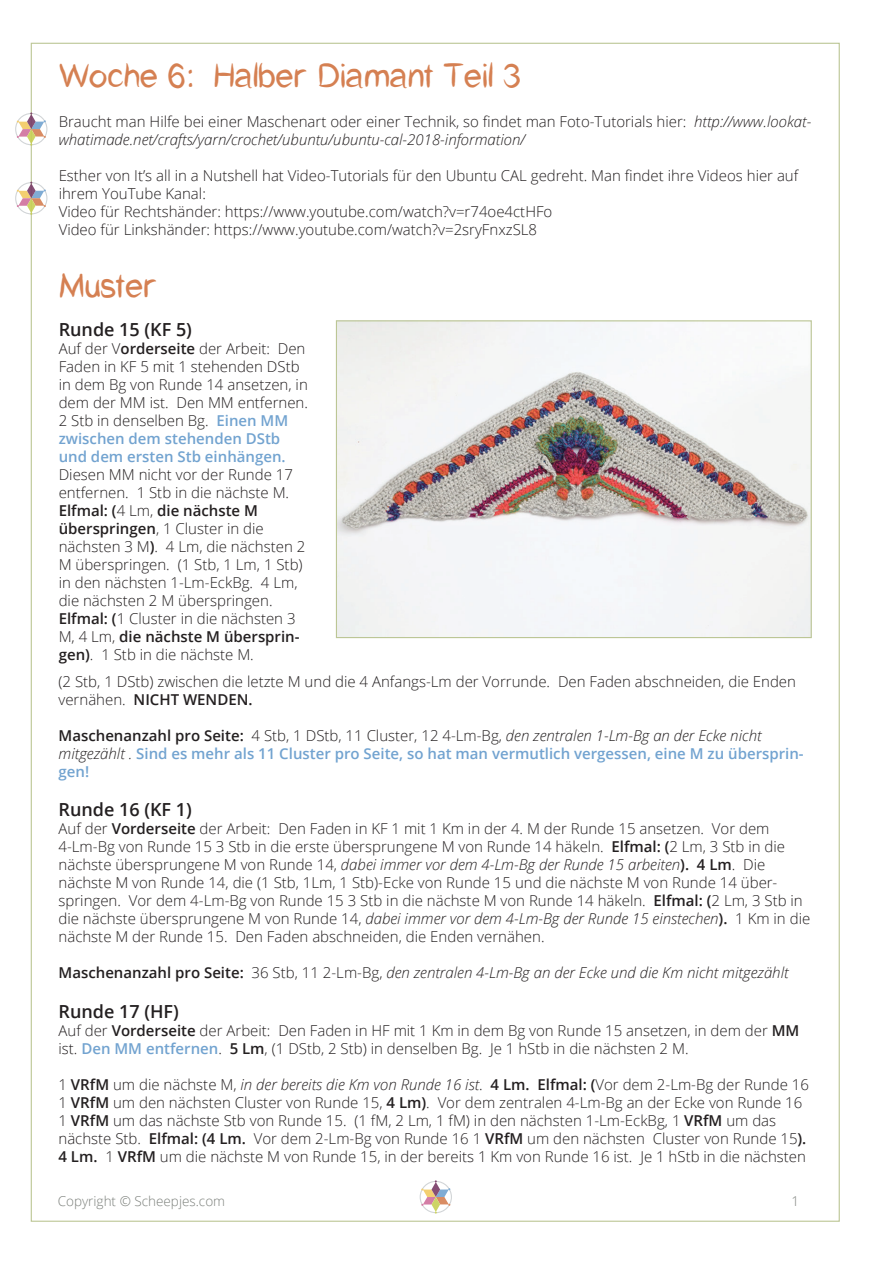
<style>
.page{position:relative;width:893px;height:1263px;background:#fff}
.page>*{position:absolute;margin:0;border:0;box-sizing:border-box;transform-origin:0 0}
.t1{font:33px "Cat Cafe";color:#d58052}
.t2{font:600 18px "Open Sans";color:#231f20}
.t3{font:300 15px/18px "Open Sans";color:#231f20}
.t4{font:italic 300 15px/18px "Open Sans";color:#231f20}
.t5{font:600 15px/18px "Open Sans";color:#72a3d0}
.t6{font:300 13.5px "Open Sans";color:#7c807b}
.s1{font-style:normal}
.s2{font-weight:600}
.s3{font-weight:600;color:#72a3d0}
.s4{color:#231f20}
.s5{font-weight:300;color:#231f20}
.s6{font-weight:300;font-style:italic;color:#231f20}
.s7{font-style:italic}
.s8{font-weight:600;font-style:normal}
</style>
<div class="page">
<div style="left:420px;top:1181px;width:32px;height:32px;border:1px solid #7e878d;border-radius:50%"></div>
<svg style="left:421px;top:1180px;width:29px;height:33px"></svg>
<div style="left:15px;top:113px;width:32px;height:32px;border:1px solid #7e878d;border-radius:50%"></div>
<svg style="left:17px;top:112px;width:29px;height:34px"></svg>
<div style="left:15px;top:182px;width:32px;height:32px;border:1px solid #7e878d;border-radius:50%"></div>
<svg style="left:17px;top:182px;width:29px;height:33px"></svg>
<img style="left:338px;top:322px;width:472px;height:314px">
<div style="left:336px;top:320px;width:476px;height:318px;border:1px solid #bcc695"></div>
<h1 class="t1" style="left:59px;top:58px;width:463px">Woche 6: Halber Diamant Teil 3</h1>
<p class="t4" style="left:59px;top:112px;width:754px"><span class="s1">Braucht man Hilfe bei einer Maschenart oder einer Technik, so findet man Foto-Tutorials hier:</span> http://www.lookat&shy;whatimade.net/crafts/yarn/crochet/ubuntu/ubuntu-cal-2018-information/</p>
<p class="t3" style="left:59px;top:166px;width:741px">Esther von It’s all in a Nutshell hat Video-Tutorials für den Ubuntu CAL gedreht. Man findet ihre Videos hier auf ihrem YouTube Kanal:<br>Video für Rechtshänder: https://www.youtube.com/watch?v=r74oe4ctHFo<br>Video für Linkshänder: https://www.youtube.com/watch?v=2sryFnxzSL8</p>
<h1 class="t1" style="left:59px;top:267px;width:100px">Muster</h1>
<p class="t2" style="left:59px;top:317px;width:135px">Runde 15 (KF 5)</p>
<p class="t3" style="left:59px;top:339px;width:251px">Auf der V<span class="s2">orderseite</span> der Arbeit: Den<br>Faden in KF 5 mit 1 stehenden DStb in dem Bg von Runde 14 ansetzen, in dem der MM ist. Den MM entfernen.<br>2 Stb in denselben Bg. <span class="s3">Einen MM zwischen dem stehenden DStb und dem ersten Stb einhängen.</span></p>
<p class="t3" style="left:59px;top:465px;width:248px">Diesen MM nicht vor der Runde 17 entfernen. 1 Stb in die nächste M.<br><span class="s2">Elfmal: (</span>4 Lm, <span class="s2">die nächste M überspringen</span>, 1 Cluster in die nächsten 3 M<span class="s2">)</span>. 4 Lm, die nächsten 2<br>M überspringen. (1 Stb, 1 Lm, 1 Stb) in den nächsten 1-Lm-EckBg. 4 Lm, die nächsten 2 M überspringen.<br><span class="s2">Elfmal: (</span>1 Cluster in die nächsten 3<br>M, 4 Lm, <span class="s2">die nächste M übersprin&shy;gen)</span>. 1 Stb in die nächste M.</p>
<p class="t3" style="left:59px;top:672px;width:739px">(2 Stb, 1 DStb) zwischen die letzte M und die 4 Anfangs-Lm der Vorrunde. Den Faden abschneiden, die Enden vernähen. <span class="s2">NICHT WENDEN.</span></p>
<p class="t5" style="left:59px;top:726px;width:747px"><span class="s4">Maschenanzahl pro Seite:</span> <span class="s5">4 Stb, 1 DStb, 11 Cluster, 12 4-Lm-Bg,</span> <span class="s6">den zentralen 1-Lm-Bg an der Ecke nicht mitgezählt .</span> Sind es mehr als 11 Cluster pro Seite, so hat man vermutlich vergessen, eine M zu übersprin&shy;gen!</p>
<p class="t2" style="left:59px;top:797px;width:135px">Runde 16 (KF 1)</p>
<p class="t3" style="left:59px;top:819px;width:753px">Auf der <span class="s2">Vorderseite</span> der Arbeit: Den Faden in KF 1 mit 1 Km in der 4. M der Runde 15 ansetzen. Vor dem 4-Lm-Bg von Runde 15 3 Stb in die erste übersprungene M von Runde 14 häkeln. <span class="s2">Elfmal: (</span>2 Lm, 3 Stb in die nächste übersprungene M von Runde 14, <span class="s7">dabei immer vor dem 4-Lm-Bg der Runde 15 arbeiten</span><span class="s2">). 4 Lm</span>. Die nächste M von Runde 14, die (1 Stb, 1Lm, 1 Stb)-Ecke von Runde 15 und die nächste M von Runde 14 über&shy;springen. Vor dem 4-Lm-Bg von Runde 15 3 Stb in die nächste M von Runde 14 häkeln. <span class="s2">Elfmal: (</span>2 Lm, 3 Stb in die nächste übersprungene M von Runde 14, <span class="s7">dabei immer vor dem 4-Lm-Bg der Runde 15 einstechen</span><span class="s2">).</span> 1 Km in die nächste M der Runde 15. Den Faden abschneiden, die Enden vernähen.</p>
<p class="t4" style="left:59px;top:963px;width:732px"><span class="s8">Maschenanzahl pro Seite:</span> <span class="s1">36 Stb, 11 2-Lm-Bg,</span> den zentralen 4-Lm-Bg an der Ecke und die Km nicht mitgezählt</p>
<p class="t2" style="left:59px;top:999px;width:122px">Runde 17 (HF)</p>
<p class="t3" style="left:59px;top:1021px;width:742px">Auf der <span class="s2">Vorderseite</span> der Arbeit: Den Faden in HF mit 1 Km in dem Bg von Runde 15 ansetzen, in dem der <span class="s2">MM </span>ist. <span class="s3">Den MM entfernen</span>. <span class="s2">5 Lm</span>, (1 DStb, 2 Stb) in denselben Bg. Je 1 hStb in die nächsten 2 M.</p>
<p class="t3" style="left:59px;top:1075px;width:752px">1 <span class="s2">VRfM</span> um die nächste M, <span class="s7">in der bereits die Km von Runde 16 ist</span>. <span class="s2">4 Lm. Elfmal: (</span>Vor dem 2-Lm-Bg der Runde 16<br>1 <span class="s2">VRfM</span> um den nächsten Cluster von Runde 15, <span class="s2">4 Lm)</span>. Vor dem zentralen 4-Lm-Bg an der Ecke von Runde 16<br>1 <span class="s2">VRfM</span> um das nächste Stb von Runde 15. (1 fM, 2 Lm, 1 fM) in den nächsten 1-Lm-EckBg, 1 <span class="s2">VRfM</span> um das nächste Stb. <span class="s2">Elfmal: (4 Lm.</span> Vor dem 2-Lm-Bg von Runde 16 1 <span class="s2">VRfM</span> um den nächsten Cluster von Runde 15<span class="s2">).<br>4 Lm.</span> 1 <span class="s2">VRfM</span> um die nächste M von Runde 15, in der bereits 1 Km von Runde 16 ist. Je 1 hStb in die nächsten</p>
<p class="t6" style="left:58px;top:1191px;width:169px">Copyright © Scheepjes.com</p>
<p class="t6" style="left:791px;top:1191px;width:9px">1</p>
</div>
